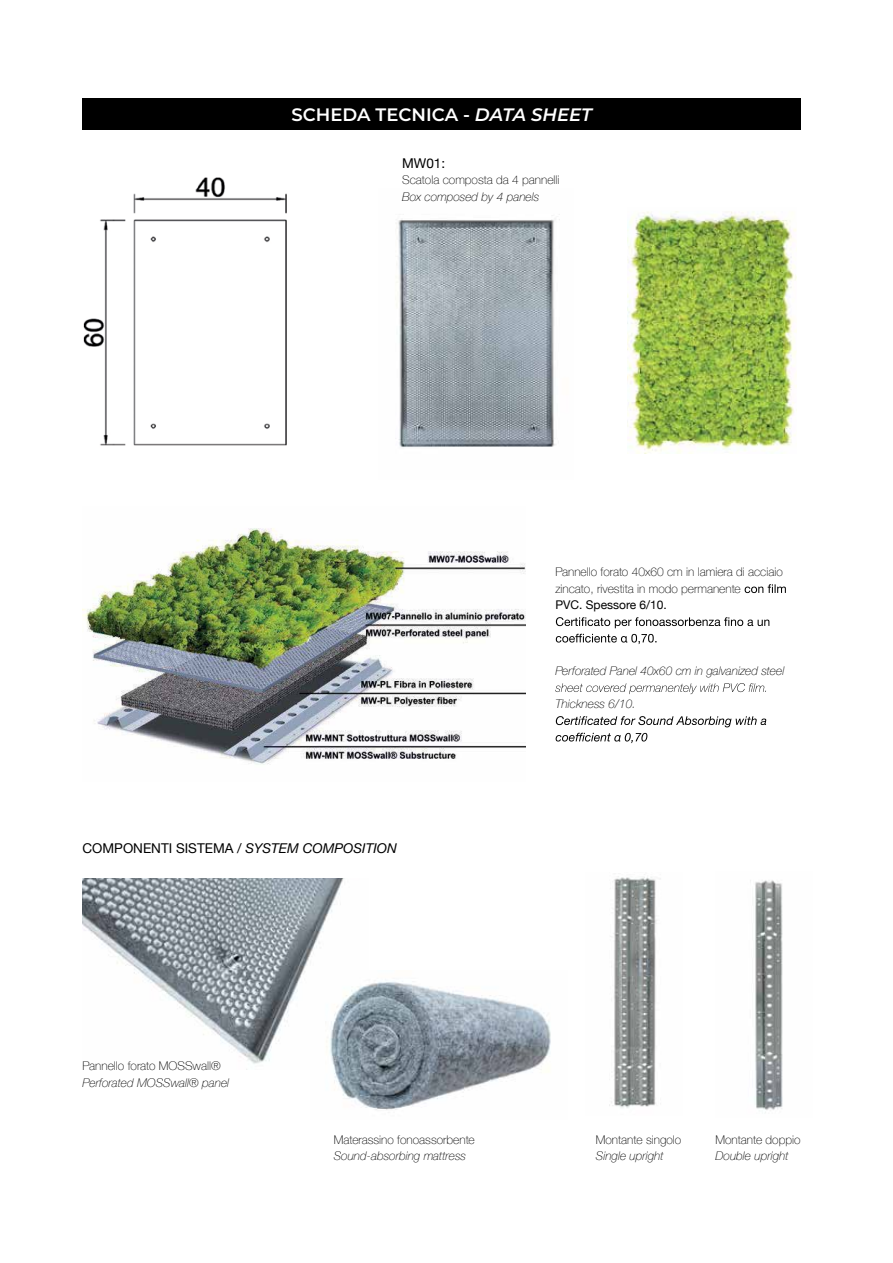
<style>
.page{position:relative;width:893px;height:1263px;background:#fff}
.page>*{position:absolute;margin:0;border:0;box-sizing:border-box;transform-origin:0 0}
.t1{font:600 18px "Montserrat";color:#fff}
.t2{font:13.5px "Helvetica Neue";color:#000}
.t3{font:100 12px/16.5px "Helvetica Neue";color:#000}
.t4{font:italic 100 12px "Helvetica Neue";color:#000}
.t5{font:12px "Helvetica Neue";color:#000}
.s1{font-style:italic}
</style>
<div class="page">
<img style="left:83px;top:878px;width:262px;height:186px">
<div style="left:83px;top:98px;width:718px;height:32px;background:#000"></div>
<svg style="left:745px;top:584px;width:41px;height:9px"></svg>
<svg style="left:556px;top:617px;width:213px;height:11px"></svg>
<svg style="left:556px;top:634px;width:100px;height:10px"></svg>
<svg style="left:555px;top:683px;width:211px;height:11px"></svg>
<svg style="left:556px;top:716px;width:210px;height:11px"></svg>
<svg style="left:556px;top:733px;width:91px;height:10px"></svg>
<img style="left:627px;top:211px;width:169px;height:243px">
<img style="left:396px;top:219px;width:164px;height:229px">
<img style="left:310px;top:971px;width:241px;height:139px">
<img style="left:609px;top:876px;width:52px;height:232px">
<img style="left:750px;top:880px;width:33px;height:233px">
<img style="left:83px;top:177px;width:204px;height:269px">
<img style="left:83px;top:528px;width:443px;height:237px">
<h1 class="t1" style="left:291px;top:102px;width:302px">SCHEDA TECNICA - <span class="s1">DATA SHEET</span></h1>
<p class="t2" style="left:402px;top:153px;width:45px">MW01:</p>
<p class="t3" style="left:402px;top:171px;width:159px">Scatola composta da 4 pannelli</p>
<p class="t4" style="left:402px;top:187px;width:139px">Box composed by 4 panels</p>
<p class="t3" style="left:555px;top:563px;width:229px">Pannello forato 40x60 cm in lamiera di acciaio zincato, rivestita in modo permanente</p>
<p class="t5" style="left:555px;top:596px;width:113px">PVC. Spessore 6/10.</p>
<p class="t2" style="left:83px;top:838px;width:316px">COMPONENTI SISTEMA / <span class="s1">SYSTEM COMPOSITION</span></p>
<p class="t4" style="left:555px;top:662px;width:230px">Perforated Panel 40x60 cm in galvanized steel</p>
<p class="t4" style="left:555px;top:695px;width:82px">Thickness 6/10.</p>
<p class="t3" style="left:83px;top:1057px;width:140px">Pannello forato MOSSwall®</p>
<p class="t4" style="left:83px;top:1073px;width:148px">Perforated MOSSwall® panel</p>
<p class="t3" style="left:334px;top:1131px;width:143px">Materassino fonoassorbente</p>
<p class="t4" style="left:334px;top:1147px;width:134px">Sound-absorbing mattress</p>
<p class="t3" style="left:596px;top:1131px;width:87px">Montante singolo</p>
<p class="t4" style="left:596px;top:1147px;width:69px">Single upright</p>
<p class="t3" style="left:715px;top:1131px;width:87px">Montante doppio</p>
<p class="t4" style="left:715px;top:1147px;width:75px">Double upright</p>
</div>
